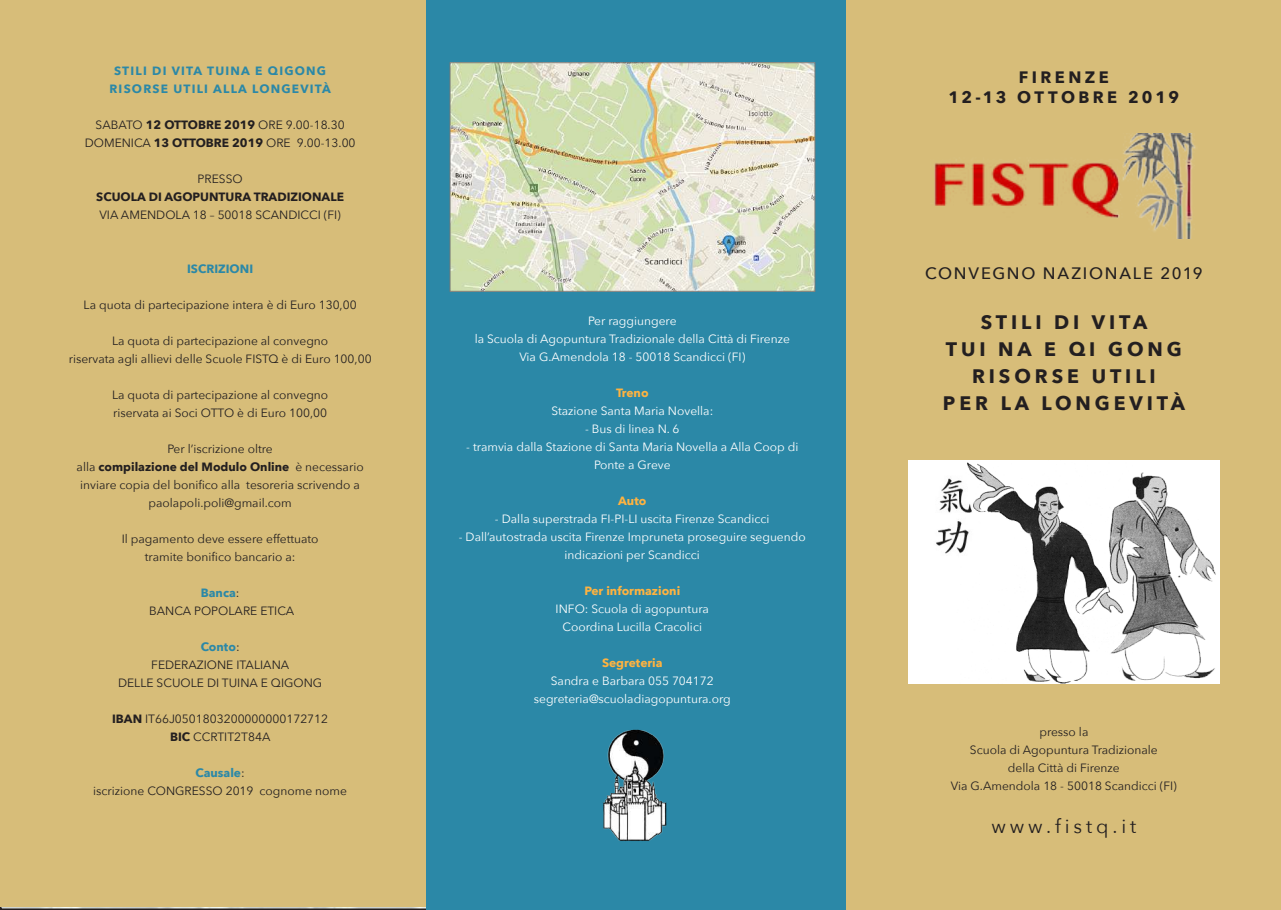
<style>
.page{position:relative;width:1281px;height:910px;background:#fff}
.page>*{position:absolute;margin:0;border:0;box-sizing:border-box;transform-origin:0 0}
.t1{font:700 19.5px/27px "Avenir Next";letter-spacing:.2em;color:#231f20;text-align:center}
.t2{font:19.5px "Avenir Next";letter-spacing:.2em;color:#231f20}
.t3{font:700 16.5px/19.8px "Avenir Next";letter-spacing:.205em;color:#231f20;text-align:center}
.t4{font:500 16.5px "Avenir Next";letter-spacing:.105em;color:#231f20}
.t5{font:12px/18px "Avenir Next";color:#231f20;text-align:center}
.t6{font:12px/18px "Avenir Next";color:#fff;text-align:center}
.t7{font:700 12px/18px "Avenir Next";letter-spacing:.1em;color:#2b88a7;text-align:center}
.t8{font:700 12px "Avenir Next";color:#ffb340}
.t9{font:700 12px "Avenir Next";color:#231f20}
.t10{font:700 12px "Avenir Next";color:#2b88a7}
.s1{font-weight:700}
.s2{font-weight:700;color:#2b88a7}
</style>
<div class="page">
<div style="left:0;top:0;width:436px;height:906px;background:#d7bd79"></div>
<div style="left:845px;top:0;width:435px;height:910px;background:#d7bd79"></div>
<div style="left:426px;top:0;width:419px;height:910px;background:#2b88a7"></div>
<img style="left:934px;top:134px;width:262px;height:105px">
<img style="left:452px;top:65px;width:361px;height:224px">
<div style="left:450px;top:63px;width:365px;height:228px;border:1px solid #777877"></div>
<img style="left:603px;top:729px;width:64px;height:112px">
<img style="left:908px;top:460px;width:310px;height:224px">
<p class="t7" style="left:109px;top:61px;width:223px">STILI DI VITA TUINA E QIGONG<br>RISORSE UTILI ALLA LONGEVITÀ</p>
<p class="t5" style="left:85px;top:115px;width:272px">SABATO <span class="s1">12 OTTOBRE 2019</span> ORE 9.00-18.30<br>DOMENICA <span class="s1">13 OTTOBRE 2019</span> ORE 9.00-13.00</p>
<p class="t5" style="left:198px;top:169px;width:46px">PRESSO</p>
<p class="t9" style="left:96px;top:186px;width:249px">SCUOLA DI AGOPUNTURA TRADIZIONALE</p>
<p class="t5" style="left:99px;top:205px;width:243px">VIA AMENDOLA 18 – 50018 SCANDICCI (FI)</p>
<p class="t10" style="left:187px;top:258px;width:67px">ISCRIZIONI</p>
<p class="t5" style="left:84px;top:295px;width:274px">La quota di partecipazione intera è di Euro 130,00</p>
<p class="t5" style="left:69px;top:331px;width:304px">La quota di partecipazione al convegno<br>riservata agli allievi delle Scuole FISTQ è di Euro 100,00</p>
<p class="t5" style="left:112px;top:385px;width:218px;text-align:left">La quota di partecipazione al convegno riservata ai Soci OTTO è di Euro 100,00</p>
<p class="t5" style="left:77px;top:439px;width:288px">Per l’iscrizione oltre<br>alla <span class="s1">compilazione del Modulo Online</span> è necessario inviare copia del bonifico alla tesoreria scrivendo a paolapoli.poli@gmail.com</p>
<p class="t5" style="left:122px;top:529px;width:198px">Il pagamento deve essere effettuato tramite bonifico bancario a:</p>
<p class="t5" style="left:149px;top:583px;width:146px"><span class="s2">Banca</span>:<br>BANCA POPOLARE ETICA</p>
<p class="t5" style="left:118px;top:637px;width:206px"><span class="s2">Conto</span>:<br>FEDERAZIONE ITALIANA<br>DELLE SCUOLE DI TUINA E QIGONG</p>
<p class="t5" style="left:112px;top:709px;width:217px"><span class="s1">IBAN</span> IT66J0501803200000000172712<br><span class="s1">BIC</span> CCRTIT2T84A</p>
<p class="t5" style="left:93px;top:763px;width:255px"><span class="s2">Causale</span>:<br>iscrizione CONGRESSO 2019 cognome nome</p>
<p class="t6" style="left:474px;top:311px;width:316px">Per raggiungere<br>la Scuola di Agopuntura Tradizionale della Città di Firenze<br>Via G.Amendola 18 - 50018 Scandicci (FI)</p>
<p class="t8" style="left:616px;top:382px;width:34px">Treno</p>
<p class="t6" style="left:551px;top:401px;width:163px">Stazione Santa Maria Novella:</p>
<p class="t6" style="left:585px;top:419px;width:96px">- Bus di linea N. 6</p>
<p class="t6" style="left:466px;top:437px;width:333px">- tramvia dalla Stazione di Santa Maria Novella a Alla Coop di<br>Ponte a Greve</p>
<p class="t8" style="left:618px;top:490px;width:30px">Auto</p>
<p class="t6" style="left:495px;top:509px;width:276px">- Dalla superstrada FI-PI-LI uscita Firenze Scandicci</p>
<p class="t6" style="left:458px;top:527px;width:348px">- Dall’autostrada uscita Firenze Impruneta proseguire seguendo indicazioni per Scandicci</p>
<p class="t8" style="left:584px;top:580px;width:97px">Per informazioni</p>
<p class="t6" style="left:555px;top:599px;width:155px">INFO: Scuola di agopuntura<br>Coordina Lucilla Cracolici</p>
<p class="t8" style="left:602px;top:652px;width:62px">Segreteria</p>
<p class="t6" style="left:533px;top:671px;width:198px">Sandra e Barbara 055 704172 segreteria@scuoladiagopuntura.org</p>
<h2 class="t3" style="left:948px;top:67px;width:232px">FIRENZE<br>12-13 OTTOBRE 2019</h2>
<h2 class="t4" style="left:924px;top:259px;width:279px">CONVEGNO NAZIONALE 2019</h2>
<h1 class="t1" style="left:942px;top:308px;width:243px">STILI DI VITA<br>TUI NA E QI GONG<br>RISORSE UTILI<br>PER LA LONGEVITÀ</h1>
<p class="t5" style="left:950px;top:722px;width:227px">presso la<br>Scuola di Agopuntura Tradizionale<br>della Città di Firenze<br>Via G.Amendola 18 - 50018 Scandicci (FI)</p>
<h1 class="t2" style="left:991px;top:809px;width:146px">www.fistq.it</h1>
</div>
